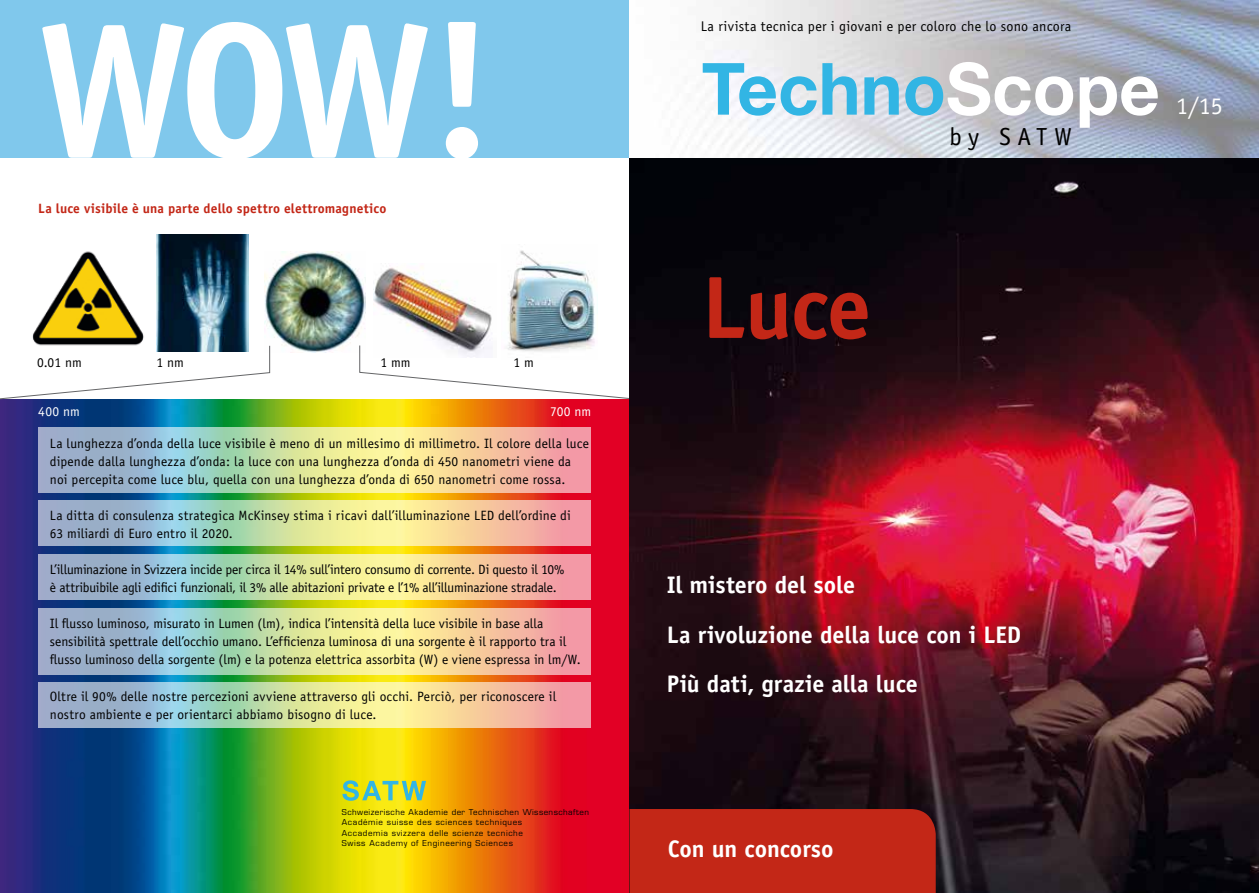
<style>
.page{position:relative;width:1259px;height:893px;background:#fff}
.page>*{position:absolute;margin:0;border:0;box-sizing:border-box;transform-origin:0 0}
.t1{font:700 190.95px "Officina Sans";color:#fff}
.t2{font:700 88.5px "Officina Sans";color:#c32717}
.t3{font:700 72.15px "Helvetica Neue";color:#32b5e4}
.t4{font:24.75px "Officina Sans";letter-spacing:.26em;color:#000}
.t5{font:700 24px/49.7px "Officina Sans";letter-spacing:-.005em;color:#fff}
.t6{font:24px "Officina Sans";color:#fff}
.t7{font:14.1px "Officina Sans";letter-spacing:.015em;color:#000}
.t8{font:13.5px/18.1px "Officina Sans";letter-spacing:.005em;color:#000}
.t9{font:13.5px/18.1px "Officina Sans";letter-spacing:-.02em;color:#000}
.t10{font:700 13.5px "Officina Sans";letter-spacing:.01em;color:#c32717}
.t11{font:13.5px "Officina Sans";letter-spacing:.01em;color:#fff}
.t12{font:10.5px/13.5px "Officina Sans";letter-spacing:.02em;color:#000}
.t13{font:700 10.5px "Officina Sans";letter-spacing:.02em;color:#000}
.t14{font:7.95px/10.5px "Eurostile";letter-spacing:.075em;color:#000}
.s1{color:#fff}
</style>
<div class="page">
<img style="left:0;top:399px;width:629px;height:494px">
<div style="left:0;top:0;width:629px;height:157px;background:#80c8ec"></div>
<svg style="left:342px;top:780px;width:84px;height:21px;background:#a3cf65"></svg>
<img style="left:32px;top:251px;width:112px;height:94px">
<img style="left:156px;top:235px;width:93px;height:110px">
<img style="left:264px;top:252px;width:101px;height:101px">
<img style="left:374px;top:267px;width:118px;height:78px">
<img style="left:508px;top:250px;width:87px;height:95px">
<svg style="left:0;top:345px;width:270px;height:55px"></svg>
<svg style="left:359px;top:345px;width:270px;height:54px"></svg>
<svg style="left:38px;top:427px;width:553px;height:66px;background:#ceccaf"></svg>
<svg style="left:38px;top:501px;width:553px;height:45px;background:#ceccaf"></svg>
<svg style="left:38px;top:554px;width:553px;height:46px;background:#ceccaf"></svg>
<svg style="left:38px;top:608px;width:553px;height:66px;background:#ceccaf"></svg>
<svg style="left:38px;top:682px;width:553px;height:46px;background:#ceccaf"></svg>
<img style="left:629px;top:157px;width:630px;height:736px">
<img style="left:686px;top:0;width:573px;height:157px">
<div style="left:629px;top:809px;width:306px;height:84px;background:#c32717"></div>
<h1 class="t1" style="left:37px;top:-28px;width:460px">WOW!</h1>
<p class="t10" style="left:38px;top:200px;width:350px">La luce visibile è una parte dello spettro elettromagnetico</p>
<p class="t8" style="left:37px;top:354px;width:46px">0.01 nm</p>
<p class="t8" style="left:156px;top:354px;width:29px">1 nm</p>
<p class="t8" style="left:380px;top:354px;width:32px">1 mm</p>
<p class="t8" style="left:513px;top:354px;width:22px">1 m</p>
<p class="t11" style="left:38px;top:404px;width:43px">400 nm</p>
<p class="t11" style="left:550px;top:404px;width:43px">700 nm</p>
<p class="t8" style="left:50px;top:434px;width:540px">La lunghezza d’onda della luce visibile è meno di un millesimo di millimetro. Il colore della luce dipende dalla lunghezza d’onda: la luce con una lunghezza d’onda di 450 nanometri viene da noi percepita come luce blu, quella con una lunghezza d’onda di 650 nanometri come rossa.</p>
<p class="t8" style="left:50px;top:506px;width:522px">La ditta di consulenza strategica McKinsey stima i ricavi dall’illuminazione LED dell’ordine di<br>63 miliardi di Euro entro il 2020.</p>
<p class="t9" style="left:50px;top:560px;width:516px">L’illuminazione in Svizzera incide per circa il 14% sull’intero consumo di corrente. Di questo il 10% è attribuibile agli edifici funzionali, il 3% alle abitazioni private e l’1% all’illuminazione stradale.</p>
<p class="t8" style="left:50px;top:615px;width:532px">Il flusso luminoso, misurato in Lumen (lm), indica l’intensità della luce visibile in base alla sensibilità spettrale dell’occhio umano. L’efficienza luminosa di una sorgente è il rapporto tra il flusso luminoso della sorgente (lm) e la potenza elettrica assorbita (W) e viene espressa in lm/W.</p>
<p class="t8" style="left:50px;top:687px;width:508px">Oltre il 90% delle nostre percezioni avviene attraverso gli occhi. Perciò, per riconoscere il nostro ambiente e per orientarci abbiamo bisogno di luce.</p>
<p class="t13" style="left:343px;top:632px;width:52px">Impressum</p>
<p class="t12" style="left:343px;top:653px;width:163px">SATW Technoscope 1/15, aprile 2015</p>
<p class="t12" style="left:343px;top:686px;width:148px">Idea e redazione: Beatrice Huber</p>
<p class="t12" style="left:343px;top:801px;width:213px">SATW, Gerbergasse 5, CH-8001 Zurigo technoscope@satw.ch, Tel +41 (0)44 226 50 11</p>
<p class="t12" style="left:343px;top:835px;width:184px">Technoscope 2/15 uscirà ad agosto 2015.</p>
<p class="t14" style="left:342px;top:807px;width:248px">Schweizerische Akademie der Technischen Wissenschaften Académie suisse des sciences techniques<br>Accademia svizzera delle scienze tecniche<br>Swiss Academy of Engineering Sciences</p>
<p class="t7" style="left:701px;top:18px;width:372px">La rivista tecnica per i giovani e per coloro che lo sono ancora</p>
<h3 class="t3" style="left:702px;top:44px;width:459px">Techno<span class="s1">Scope</span></h3>
<h3 class="t4" style="left:949px;top:122px;width:124px">by SATW</h3>
<h3 class="t6" style="left:1176px;top:92px;width:48px">1/15</h3>
<h2 class="t2" style="left:702px;top:253px;width:171px">Luce</h2>
<h3 class="t5" style="left:666px;top:560px;width:356px">Il mistero del sole<br>La rivoluzione della luce con i LED<br>Più dati, grazie alla luce</h3>
<h3 class="t5" style="left:668px;top:824px;width:167px">Con un concorso</h3>
</div>
